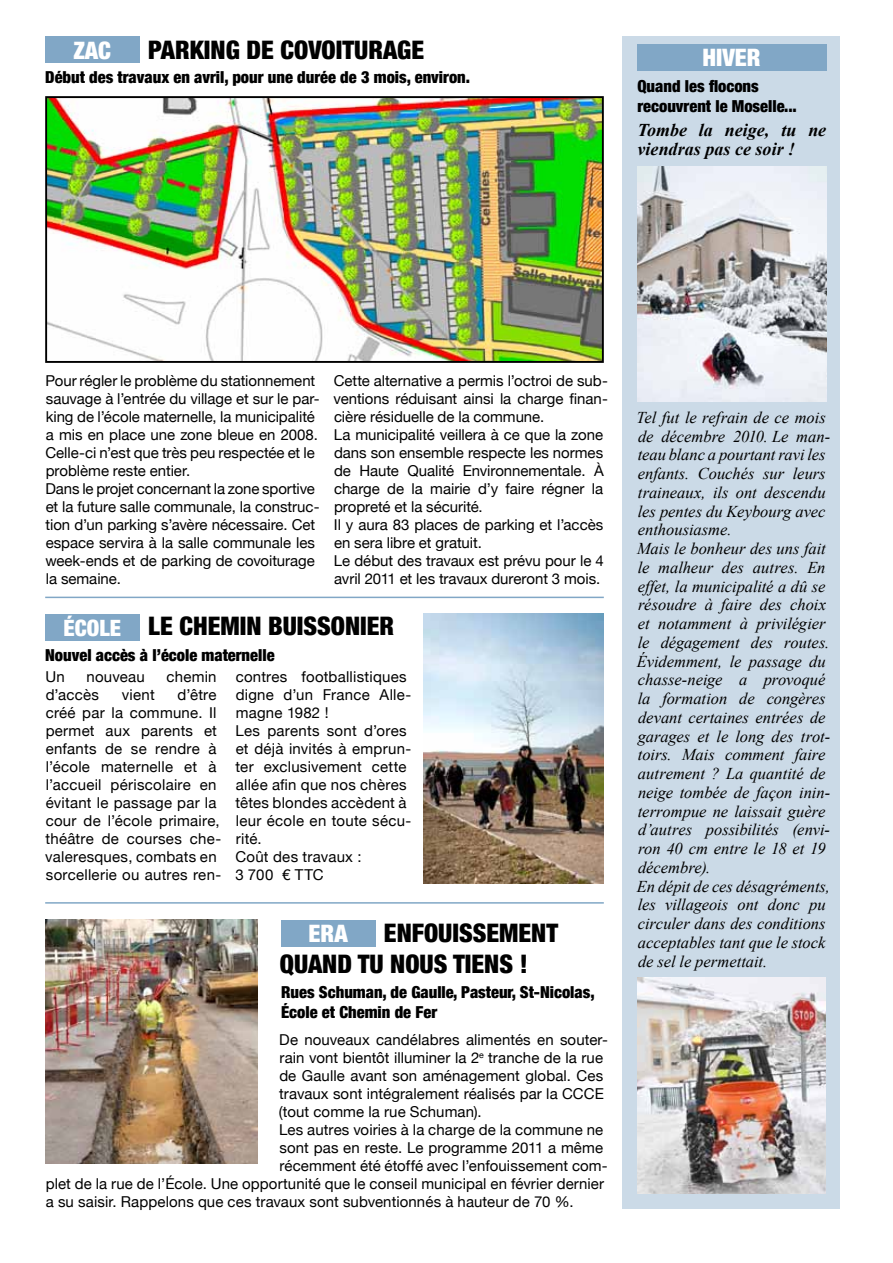
<style>
.page{position:relative;width:893px;height:1263px;background:#fff}
.page>*{position:absolute;margin:0;border:0;box-sizing:border-box;transform-origin:0 0}
.t1{font:900 condensed 25.5px/30.2px "Helvetica Neue";color:#000;text-align:center}
.t2{font:900 condensed 24px "Helvetica Neue";color:#fff}
.t3{font:900 condensed 22.5px "Helvetica Neue";color:#fff}
.t4{font:italic 700 18px/19.5px "Times New Roman";color:#000}
.t5{font:italic 16.5px/18.8px "Times New Roman";letter-spacing:-.005em;color:#000}
.t6{font:900 condensed 16.5px/19.8px "Helvetica Neue";color:#000}
.t7{font:15px/18px "Helvetica Neue";letter-spacing:.005em;color:#000}
</style>
<div class="page">
<div style="left:622px;top:36px;width:218px;height:1173px;background:#cbdae7"></div>
<div style="left:637px;top:44px;width:189px;height:26px;background:#81a7c6"></div>
<img style="left:637px;top:167px;width:189px;height:234px">
<img style="left:637px;top:977px;width:188px;height:217px">
<div style="left:45px;top:36px;width:94px;height:27px;background:#81a7c6"></div>
<div style="left:45px;top:614px;width:94px;height:26px;background:#81a7c6"></div>
<div style="left:281px;top:920px;width:94px;height:26px;background:#81a7c6"></div>
<hr style="left:45px;top:902px;width:559px;height:2px;background:#81a7c6">
<hr style="left:45px;top:597px;width:559px;height:1px;background:#81a7c6">
<img style="left:48px;top:99px;width:553px;height:261px">
<div style="left:45px;top:96px;width:559px;height:267px;border:2px solid #000"></div>
<img style="left:45px;top:920px;width:213px;height:244px">
<img style="left:424px;top:614px;width:180px;height:269px">
<h2 class="t2" style="left:73px;top:35px;width:39px">ZAC</h2>
<h1 class="t1" style="left:148px;top:34px;width:277px">PARKING DE COVOITURAGE</h1>
<p class="t6" style="left:45px;top:67px;width:426px">Début des travaux en avril, pour une durée de 3 mois, environ.</p>
<h2 class="t2" style="left:702px;top:43px;width:60px">HIVER</h2>
<p class="t6" style="left:637px;top:76px;width:161px">Quand les flocons recouvrent le Moselle...</p>
<p class="t4" style="left:637px;top:119px;width:190px">Tombe la neige, tu ne viendras pas ce soir !</p>
<p class="t7" style="left:45px;top:371px;width:276px">Pour régler le problème du stationnement sauvage à l’entrée du village et sur le par&shy;king de l’école maternelle, la municipalité a mis en place une zone bleue en 2008.<br>Celle-ci n’est que très peu respectée et le problème reste entier.<br>Dans le projet concernant la zone sportive et la future salle communale, la construc&shy;tion d’un parking s’avère nécessaire. Cet espace servira à la salle communale les week-ends et de parking de covoiturage la semaine.</p>
<p class="t7" style="left:334px;top:371px;width:276px">Cette alternative a permis l’octroi de sub&shy;ventions réduisant ainsi la charge finan&shy;cière résiduelle de la commune.<br>La municipalité veillera à ce que la zone dans son ensemble respecte les normes de Haute Qualité Environnementale. À charge de la mairie d’y faire régner la propreté et la sécurité.<br>Il y aura 83 places de parking et l’accès en sera libre et gratuit.<br>Le début des travaux est prévu pour le 4 avril 2011 et les travaux dureront 3 mois.</p>
<h3 class="t3" style="left:64px;top:614px;width:59px">ÉCOLE</h3>
<h1 class="t1" style="left:148px;top:610px;width:248px">LE CHEMIN BUISSONIER</h1>
<p class="t6" style="left:45px;top:645px;width:231px">Nouvel accès à l’école maternelle</p>
<p class="t7" style="left:45px;top:667px;width:21px">Un</p>
<p class="t7" style="left:86px;top:667px;width:60px">nouveau</p>
<p class="t7" style="left:166px;top:667px;width:52px">chemin</p>
<p class="t7" style="left:46px;top:685px;width:55px">d’accès</p>
<p class="t7" style="left:122px;top:685px;width:34px">vient</p>
<p class="t7" style="left:45px;top:685px;width:177px;text-indent:132px">d’être créé par la commune. Il permet aux parents et enfants de se rendre à l’école maternelle et à l’accueil périscolaire en évitant le passage par la cour de l’école primaire, théâtre de courses che&shy;valeresques, combats en sorcellerie ou autres ren-</p>
<p class="t7" style="left:235px;top:667px;width:177px">contres footballistiques digne d’un France Alle&shy;magne 1982 !<br>Les parents sont d’ores et déjà invités à emprun&shy;ter exclusivement cette allée afin que nos chères têtes blondes accèdent à leur école en toute sécu&shy;rité.<br>Coût des travaux :<br>3 700 € TTC</p>
<h1 class="t1" style="left:280px;top:918px;width:249px">Enfouissement<br>QUAND TU NOUS TIENS !</h1>
<h2 class="t2" style="left:309px;top:919px;width:41px">ERA</h2>
<p class="t6" style="left:281px;top:982px;width:315px">Rues Schuman, de Gaulle, Pasteur, St-Nicolas,<br>École et Chemin de Fer</p>
<p class="t7" style="left:279px;top:1030px;width:330px">De nouveaux candélabres alimentés en souter-</p>
<p class="t7" style="left:280px;top:1048px;width:325px">rain vont bientôt illuminer la 2<sup>e</sup> tranche de la rue</p>
<p class="t7" style="left:279px;top:1066px;width:325px">de Gaulle avant son aménagement global. Ces</p>
<p class="t7" style="left:279px;top:1084px;width:326px">travaux sont intégralement réalisés par la CCCE</p>
<p class="t7" style="left:279px;top:1102px;width:204px">(tout comme la rue Schuman).</p>
<p class="t7" style="left:279px;top:1120px;width:325px">Les autres voiries à la charge de la commune ne</p>
<p class="t7" style="left:280px;top:1138px;width:325px">sont pas en reste. Le programme 2011 a même</p>
<p class="t7" style="left:279px;top:1156px;width:330px">récemment été étoffé avec l’enfouissement com-</p>
<p class="t7" style="left:46px;top:1174px;width:560px">plet de la rue de l’École. Une opportunité que le conseil municipal en février dernier</p>
<p class="t7" style="left:46px;top:1192px;width:529px">a su saisir. Rappelons que ces travaux sont subventionnés à hauteur de 70 %.</p>
<p class="t5" style="left:637px;top:408px;width:195px">Tel fut le refrain de ce mois de décembre 2010. Le man&shy;teau blanc a pourtant ravi les enfants. Couchés sur leurs traineaux, ils ont descendu les pentes du Keybourg avec enthousiasme.<br>Mais le bonheur des uns fait le malheur des autres. En effet, la municipalité a dû se résoudre à faire des choix et notamment à privilégier le dégagement des routes.<br>Évidemment, le passage du chasse-neige a provoqué la formation de congères devant certaines entrées de garages et le long des trot&shy;toirs. Mais comment faire autrement ? La quantité de neige tombée de façon inin&shy;terrompue ne laissait guère d’autres possibilités (envi&shy;ron 40 cm entre le 18 et 19 décembre).<br>En dépit de ces désagréments, les villageois ont donc pu circuler dans des conditions acceptables tant que le stock de sel le permettait.</p>
</div>
